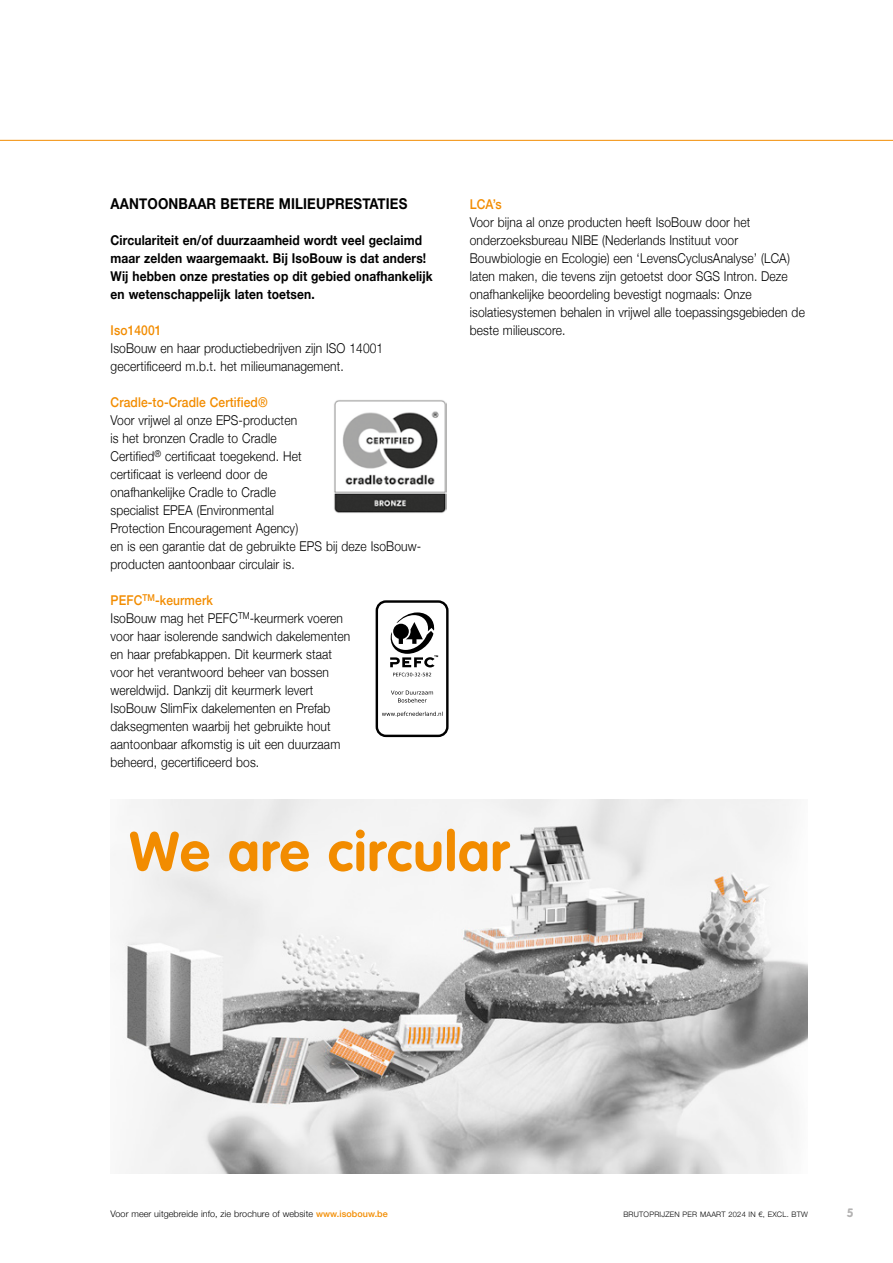
<style>
.page{position:relative;width:893px;height:1263px;background:#fff}
.page>*{position:absolute;margin:0;border:0;box-sizing:border-box;transform-origin:0 0}
.t1{font:700 54.75px "VAG Rounded Std";letter-spacing:.02em;color:#f28c00}
.t2{font:700 15px "Helvetica Neue";letter-spacing:.01em;color:#000;scale:.89 1}
.t3{font:300 13.5px/18px "Helvetica Neue";letter-spacing:.01em;color:#000;scale:.89 1}
.t4{font:700 13.5px/18px "Helvetica Neue";letter-spacing:.01em;color:#000;scale:.89 1}
.t5{font:500 13.5px "Helvetica Neue";letter-spacing:.01em;color:#f28c00;scale:.89 1}
.t6{font:700 12px "VAG Rounded Std";color:#b3b2b2}
.t7{font:300 9px "Helvetica Neue";letter-spacing:.01em;color:#000}
.t8{font:300 7.5px "Helvetica Neue";letter-spacing:.03em;color:#000}
.s1{font-weight:500;color:#f28c00}
</style>
<div class="page">
<img style="left:122px;top:800px;width:686px;height:374px">
<svg style="left:390px;top:612px;width:48px;height:55px"></svg>
<svg style="left:393px;top:673px;width:38px;height:4px"></svg>
<svg style="left:391px;top:690px;width:42px;height:12px"></svg>
<svg style="left:382px;top:712px;width:61px;height:5px"></svg>
<div style="left:376px;top:600px;width:73px;height:137px;border:2px solid #000;border-radius:9px"></div>
<hr style="left:0;top:140px;width:893px;height:1px;background:#f28c00">
<img style="left:334px;top:400px;width:112px;height:113px">
<p class="t2" style="left:111px;top:192px;width:335px">AANTOONBAAR BETERE MILIEUPRESTATIES</p>
<p class="t4" style="left:111px;top:231px;width:363px">Circulariteit en/of duurzaamheid wordt veel geclaimd maar zelden waargemaakt. Bij IsoBouw is dat anders!<br>Wij hebben onze prestaties op dit gebied onafhankelijk en wetenschappelijk laten toetsen.</p>
<p class="t5" style="left:111px;top:319px;width:59px">Iso14001</p>
<p class="t3" style="left:111px;top:338px;width:308px">IsoBouw en haar productiebedrijven zijn ISO 14001 gecertificeerd m.b.t. het milieumanagement.</p>
<p class="t5" style="left:111px;top:391px;width:178px">Cradle-to-Cradle Certified®</p>
<p class="t3" style="left:111px;top:410px;width:350px">Voor vrijwel al onze EPS-producten<br>is het bronzen Cradle to Cradle<br>Certified<sup>®</sup> certificaat toegekend. Het<br>certificaat is verleend door de<br>onafhankelijke Cradle to Cradle<br>specialist EPEA (Environmental<br>Protection Encouragement Agency)<br>en is een garantie dat de gebruikte EPS bij deze IsoBouw&shy;producten aantoonbaar circulair is.</p>
<p class="t3" style="left:111px;top:590px;width:271px"><span class="s1">PEFC</span><sup>TM</sup><span class="s1">-keurmerk<br></span>IsoBouw mag het PEFC<sup>TM</sup>-keurmerk voeren voor haar isolerende sandwich dakelementen en haar prefabkappen. Dit keurmerk staat voor het verantwoord beheer van bossen wereldwijd. Dankzij dit keurmerk levert IsoBouw SlimFix dakelementen en Prefab daksegmenten waarbij het gebruikte hout aantoonbaar afkomstig is uit een duurzaam beheerd, gecertificeerd bos.</p>
<p class="t5" style="left:470px;top:193px;width:37px">LCA’s</p>
<p class="t3" style="left:470px;top:212px;width:378px">Voor bijna al onze producten heeft IsoBouw door het onderzoeksbureau NIBE (Nederlands Instituut voor Bouwbiologie en Ecologie) een ‘LevensCyclusAnalyse’ (LCA) laten maken, die tevens zijn getoetst door SGS Intron. Deze onafhankelijke beoordeling bevestigt nogmaals: Onze isolatiesystemen behalen in vrijwel alle toepassingsgebieden de beste milieuscore.</p>
<h1 class="t1" style="left:130px;top:819px;width:381px">We are circular</h1>
<p class="t7" style="left:111px;top:1206px;width:279px">Voor meer uitgebreide info, zie brochure of website <span class="s1">www.isobouw.be</span></p>
<p class="t8" style="left:623px;top:1208px;width:186px">BRUTOPRIJZEN PER MAART 2024 IN €, EXCL. BTW</p>
<p class="t6" style="left:847px;top:1206px;width:8px">5</p>
</div>
